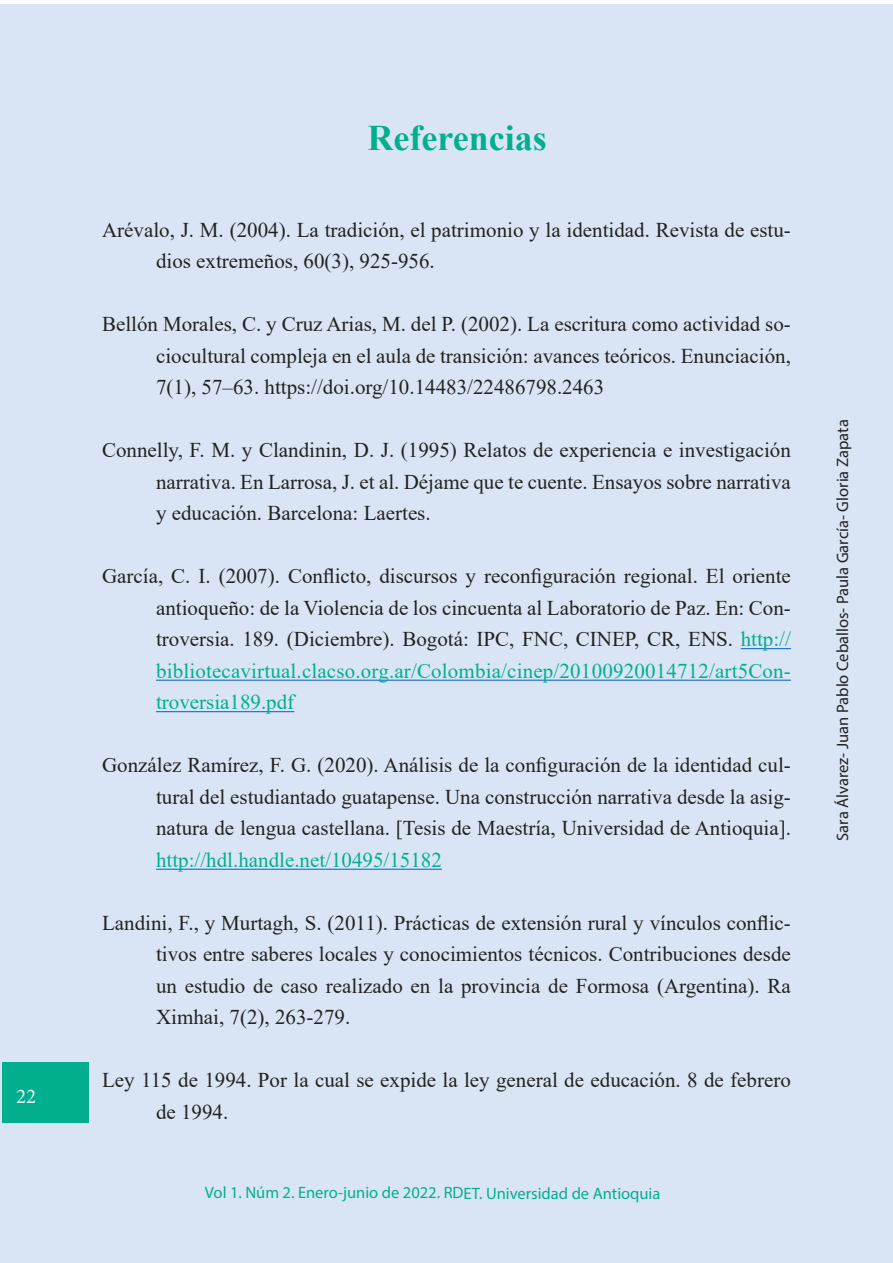
<style>
.page{position:relative;width:893px;height:1263px;background:#fff}
.page>*{position:absolute;margin:0;border:0;box-sizing:border-box;transform-origin:0 0}
.t1{font:700 36px "Times New Roman";color:#01af8f}
.t2{font:21px/31.5px "Times New Roman";color:#222;text-align:justify}
.t3{font:21px "Minion Pro";color:#f0f1f2}
.t4{font:16.5px "Myriad Pro";letter-spacing:-.005em;color:#01af8f}
.t5{font:16.5px "Myriad Pro";color:#231f20}
.s1{color:#01af8f}
</style>
<div class="page">
<div style="left:0;top:4px;width:893px;height:1259px;background:#d9e5f4"></div>
<hr style="left:741px;top:648px;width:50px;height:1px;background:#0563c1">
<hr style="left:156px;top:680px;width:635px;height:1px;background:#0563c1">
<hr style="left:156px;top:711px;width:138px;height:1px;background:#0563c1">
<hr style="left:156px;top:869px;width:286px;height:1px;background:#0563c1">
<div style="left:2px;top:1062px;width:87px;height:61px;background:#01af8f"></div>
<p class="t3" style="left:16px;top:1082px;width:22px">22</p>
<p class="t1" style="left:367px;top:112px;width:181px">Referencias</p>
<p class="t2" style="left:156px;top:213px;width:636px;text-indent:-54px">Arévalo, J. M. (2004). La tradición, el patrimonio y la identidad. Revista de estu&shy;dios extremeños, 60(3), 925-956.</p>
<p class="t2" style="left:156px;top:308px;width:636px;text-indent:-54px">Bellón Morales, C. y Cruz Arias, M. del P. (2002). La escritura como actividad so&shy;ciocultural compleja en el aula de transición: avances teóricos. Enunciación, 7(1), 57–63. https://doi.org/10.14483/22486798.2463</p>
<p class="t2" style="left:156px;top:434px;width:636px;text-indent:-54px">Connelly, F. M. y Clandinin, D. J. (1995) Relatos de experiencia e investigación narrativa. En Larrosa, J. et al. Déjame que te cuente. Ensayos sobre narrativa y educación. Barcelona: Laertes.</p>
<p class="t2" style="left:156px;top:560px;width:636px;text-indent:-54px">García, C. I. (2007). Conflicto, discursos y reconfiguración regional. El oriente antioqueño: de la Violencia de los cincuenta al Laboratorio de Paz. En: Con&shy;troversia. 189. (Diciembre). Bogotá: IPC, FNC, CINEP, CR, ENS. <span class="s1">http:// bibliotecavirtual.clacso.org.ar/Colombia/cinep/20100920014712/art5Con&shy;troversia189.pdf</span></p>
<p class="t2" style="left:156px;top:749px;width:636px;text-indent:-54px">González Ramírez, F. G. (2020). Análisis de la configuración de la identidad cul&shy;tural del estudiantado guatapense. Una construcción narrativa desde la asig&shy;natura de lengua castellana. [Tesis de Maestría, Universidad de Antioquia]. <span class="s1">http://hdl.handle.net/10495/15182</span></p>
<p class="t2" style="left:156px;top:906px;width:636px;text-indent:-54px">Landini, F., y Murtagh, S. (2011). Prácticas de extensión rural y vínculos conflic&shy;tivos entre saberes locales y conocimientos técnicos. Contribuciones desde un estudio de caso realizado en la provincia de Formosa (Argentina). Ra Ximhai, 7(2), 263-279.</p>
<p class="t2" style="left:156px;top:1064px;width:636px;text-indent:-54px">Ley 115 de 1994. Por la cual se expide la ley general de educación. 8 de febrero de 1994.</p>
<p class="t4" style="left:205px;top:1183px;width:457px">Vol 1. Núm 2. Enero-junio de 2022. RDET. Universidad de Antioquia</p>
<p class="t5" style="left:832px;top:841px;width:423px;rotate:-90deg">Sara Álvarez- Juan Pablo Ceballos- Paula García- Gloria Zapata</p>
</div>
